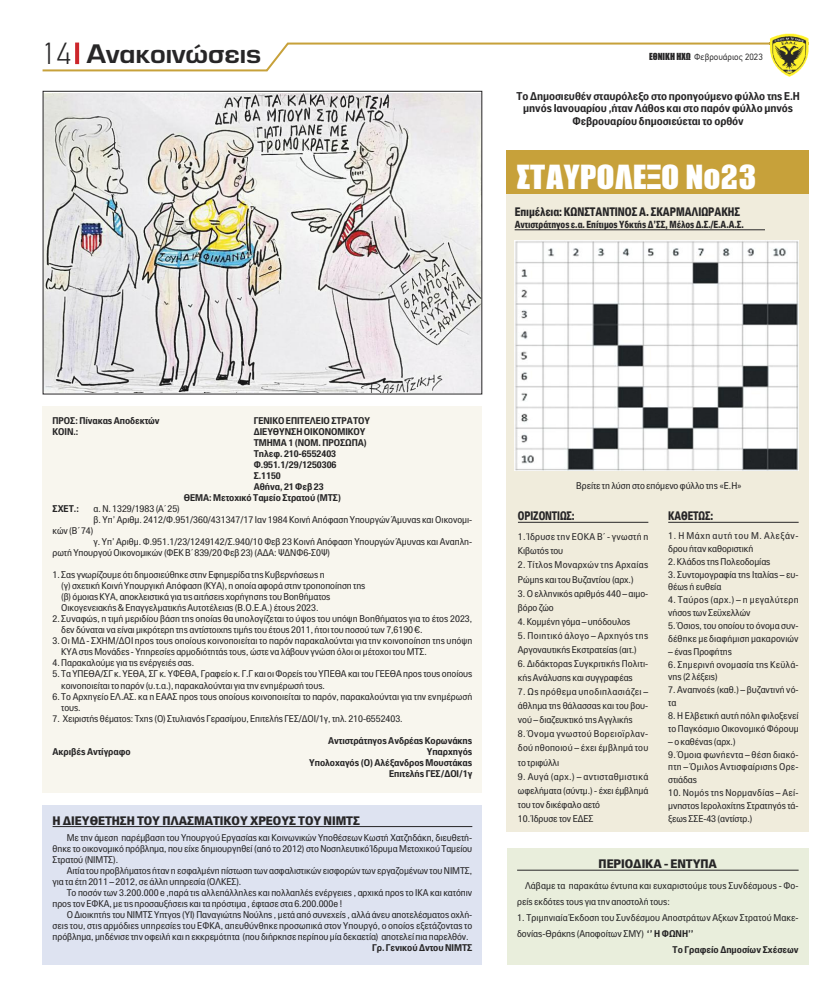
<style>
.page{position:relative;width:837px;height:993px;background:#fff}
.page>*{position:absolute;margin:0;border:0;box-sizing:border-box;transform-origin:0 0}
.t1{font:900 32.3px "PF Fusion Sans";color:#fff;scale:1.1 1}
.t2{font:500 condensed 27px "PF Eurostile Neu";color:#272627}
.t3{font:900 12px "PF Paperback";letter-spacing:-.005em;color:#272627}
.t4{font:900 12px "PF Paperback";letter-spacing:-.005em;color:#272627;scale:.82 1}
.t5{font:900 12px "PF Paperback";letter-spacing:-.005em;color:#272627;scale:.79 1}
.t6{font:700 11px/12.5px "PF Paperback";letter-spacing:-.005em;color:#272627;text-align:center}
.t7{font:900 10px "PF Paperback";letter-spacing:-.005em;color:#272627;scale:.82 1}
.t8{font:9.5px/14.1px "PF Paperback";letter-spacing:-.005em;color:#272627}
.t9{font:700 9.5px/11px "PF Paperback";letter-spacing:-.005em;color:#272627;text-align:right}
.t10{font:9.5px/15.8px "PF Paperback";letter-spacing:.015em;color:#272627}
.t11{font:9.5px/14.1px "PF Paperback";letter-spacing:.03em;color:#272627}
.t12{font:9.5px/12.8px "PF Paperback";letter-spacing:.04em;color:#272627}
.t13{font:9.5px/12.8px "PF Paperback";letter-spacing:.025em;color:#272627}
.t14{font:9px "CF Din";color:#272627}
.s1{font-family:"CF Din";font-weight:300;font-stretch:normal;font-size:30px}
.s2{font-family:"Impact"}
.s3{font-weight:700}
</style>
<div class="page">
<svg style="left:42px;top:42px;width:767px;height:30px"></svg>
<img style="left:769px;top:33px;width:39px;height:44px">
<div style="left:506px;top:150px;width:302px;height:681px;background:#f0ecdc"></div>
<div style="left:506px;top:150px;width:302px;height:44px;background:#c7a13a"></div>
<hr style="left:514px;top:229px;width:250px;height:1px;background:#272627">
<hr style="left:517px;top:522px;width:131px;height:1px;background:#272627">
<hr style="left:668px;top:522px;width:130px;height:1px;background:#272627">
<img style="left:514px;top:241px;width:284px;height:229px">
<img style="left:45px;top:93px;width:435px;height:299px">
<div style="left:43px;top:91px;width:439px;height:303px;border:1px solid #272627"></div>
<div style="left:507px;top:848px;width:301px;height:116px;background:#e9eedc"></div>
<hr style="left:517px;top:869px;width:281px;height:1px;background:#272627">
<div style="left:43px;top:804px;width:439px;height:160px;background:#dee3f1"></div>
<hr style="left:53px;top:826px;width:419px;height:1px;background:#272627">
<div style="left:43px;top:406px;width:439px;height:386px;background:#f8f6ee"></div>
<p class="t2" style="left:43px;top:39px;width:220px"><span class="s1">14</span> Ανακοινώσεις</p>
<p class="t14" style="left:648px;top:52px;width:115px"><span class="s2">ΕΘΝΙΚΗ ΗΧΩ</span> Φεβρουάριος 2023</p>
<p class="t6" style="left:516px;top:89px;width:285px">Το Δημοσιευθέν σταυρόλεξο στο προηγούμενο φύλλο της Ε.Η μηνός Ιανουαρίου ,ήταν Λάθος και στο παρόν φύλλο μηνός<br>Φεβρουαρίου δημοσιεύεται το ορθόν</p>
<p class="t1" style="left:516px;top:156px;width:219px">ΣΤΑΥΡΟΛΕΞΟ Νο23</p>
<p class="t4" style="left:514px;top:205px;width:276px">Eπιμέλεια: ΚΩΝΣΤΑΝΤΙΝΟΣ Α. ΣΚΑΡΜΑΛΙΩΡΑΚΗΣ</p>
<p class="t7" style="left:514px;top:218px;width:281px">Αντιστράτηγος ε.α. Επίτιμος Υδκτής Δ’ΣΣ, Μέλος Δ.Σ./Ε.Α.Α.Σ.</p>
<p class="t9" style="left:53px;top:415px;width:108px">ΠΡΟΣ: Πίνακας Αποδεκτών</p>
<p class="t9" style="left:254px;top:415px;width:118px">ΓΕΝΙΚΟ ΕΠΙΤΕΛΕΙΟ ΣΤΡΑΤΟΥ</p>
<p class="t9" style="left:53px;top:426px;width:27px">ΚΟΙΝ.:</p>
<p class="t9" style="left:254px;top:426px;width:113px">ΔΙΕΥΘΥΝΣΗ ΟΙΚΟΝΟΜΙΚΟΥ</p>
<p class="t9" style="left:254px;top:437px;width:114px">ΤΜΗΜΑ 1 (ΝΟΜ. ΠΡΟΣΩΠΑ)</p>
<p class="t9" style="left:254px;top:448px;width:84px">Τηλεφ. 210-6552403</p>
<p class="t9" style="left:254px;top:459px;width:84px">Φ.951.1/29/1250306</p>
<p class="t9" style="left:254px;top:470px;width:29px">Σ.1150</p>
<p class="t9" style="left:254px;top:481px;width:71px">Αθήνα, 21 Φεβ 23</p>
<p class="t9" style="left:184px;top:492px;width:159px">ΘΕΜΑ: Μετοχικό Ταμείο Στρατού (ΜΤΣ)</p>
<p class="t9" style="left:53px;top:503px;width:28px">ΣΧΕΤ.:</p>
<p class="t8" style="left:94px;top:503px;width:380px;line-height:11px">α.Ν. 1329/1983 (Α΄ 25)<br>β. Υπ’ Αριθμ. 2412/Φ.951/360/431347/17 Ιαν 1984 Κοινή Απόφαση Υπουργών Άμυνας και Οικονομι-</p>
<p class="t8" style="left:53px;top:523px;width:42px">κών (Β΄ 74)</p>
<p class="t8" style="left:53px;top:536px;width:421px;line-height:11px;text-indent:41px">γ. Υπ’ Αριθμ. Φ.951.1/23/1249142/Σ.940/10 Φεβ 23 Κοινή Απόφαση Υπουργών Άμυνας και Αναπλη&shy;ρωτή ΥπουργούΟικονομικών (ΦΕΚΒ΄ 839/20Φεβ 23) (ΑΔΑ: ΨΔΝΦ6-Σ0Ψ)</p>
<p class="t8" style="left:61px;top:569px;width:306px;line-height:11px;text-indent:-9px">1. Σας γνωρίζουμε ότι δημοσιεύθηκε στην Εφημερίδα της Κυβερνήσεως η<br>(γ) σχετική Κοινή ΥπουργικήΑπόφαση (ΚΥΑ), η οποία αφορά στην τροποποίηση της (β) όμοιας ΚΥΑ, αποκλειστικά για τις αιτήσεις χορήγησης τουΒοηθήματος Οικογενειακής&amp;ΕπαγγελματικήςΑυτοτέλειας (Β.Ο.Ε.Α.) έτους 2023.</p>
<p class="t8" style="left:53px;top:611px;width:421px">2. Συναφώς, η τιμή μεριδίου βάση της οποίας θα υπολογίζεται το ύψος του υπόψη Βοηθήματος για το έτος 2023,</p>
<p class="t8" style="left:61px;top:622px;width:363px">δεν δύναται να είναι μικρότερη της αντίστοιχης τιμής του έτους 2011, ήτοιτου ποσού των 7,6190€.</p>
<p class="t8" style="left:53px;top:633px;width:421px">3.Οι ΜΔ - ΣΧΗΜ/ΔΟΙ προς τους οποίους κοινοποιείται το παρόν παρακαλούνται για την κοινοποίηση της υπόψη</p>
<p class="t8" style="left:61px;top:644px;width:367px">ΚΥΑστις Μονάδες - Υπηρεσίες αρμοδιότητάς τους,ώστε να λάβουν γνώση όλοι οι μέτοχοιτου ΜΤΣ.</p>
<p class="t8" style="left:53px;top:655px;width:143px">4.Παρακαλούμε για τις ενέργειές σας.</p>
<p class="t8" style="left:61px;top:668px;width:412px;line-height:11px;text-indent:-9px">5. Τα ΥΠΕΘΑ/ΣΓ κ. ΥΕΘΑ, ΣΓ κ. ΥΦΕΘΑ, Γραφείο κ. Γ.Γ και οι Φορείς του ΥΠΕΘΑκαιτου ΓΕΕΘΑπρος τους οποίους κοινοποιείταιτο παρόν (υ.τ.α.), παρακαλούνται για την ενημέρωσή τους.</p>
<p class="t8" style="left:61px;top:690px;width:412px;line-height:11px;text-indent:-9px">6. Το Αρχηγείο ΕΛ.ΑΣ. κα η ΕΑΑΣ προς τους οποίους κοινοποιείται το παρόν, παρακαλούνται για την ενημέρωσή τους.</p>
<p class="t8" style="left:53px;top:710px;width:351px">7. Χειριστής θέματος: Τχης (Ο) Στυλιανός Γερασίμου, Επιτελής ΓΕΣ/ΔΟΙ/1γ,τηλ. 210-6552403.</p>
<p class="t9" style="left:328px;top:734px;width:146px">Αντιστράτηγος Ανδρέας Κορωνάκης</p>
<p class="t9" style="left:53px;top:745px;width:79px">Ακριβές Αντίγραφο</p>
<p class="t9" style="left:309px;top:745px;width:164px">Υπαρχηγός<br>Υπολοχαγός (Ο) Αλέξανδρος Μουστάκας<br>Επιτελής ΓΕΣ/ΔΟΙ/1γ</p>
<p class="t3" style="left:53px;top:812px;width:309px">Η ΔΙΕΥΘΕΤΗΣΗ ΤΟΥ ΠΛΑΣΜΑΤΙΚΟΥ ΧΡΕΟΥΣ ΤΟΥ ΝΙΜΤΣ</p>
<p class="t8" style="left:67px;top:830px;width:407px">Με την άμεση παρέμβαση του Υπουργού Εργασίας και Κοινωνικών Υποθέσεων Κωστή Χατζηδάκη, διευθετή-</p>
<p class="t8" style="left:53px;top:841px;width:421px">θηκε το οικονομικό πρόβλημα, που είχε δημιουργηθεί (από το 2012) στο Νοσηλευτικό Ίδρυμα Μετοχικού Ταμείου</p>
<p class="t8" style="left:53px;top:852px;width:67px">Στρατού (ΝΙΜΤΣ).</p>
<p class="t8" style="left:67px;top:863px;width:407px">Αιτία του προβλήματος ήταν η εσφαλμένη πίστωση των ασφαλιστικών εισφορών των εργαζομένων τουΝΙΜΤΣ,</p>
<p class="t8" style="left:53px;top:874px;width:190px">για τα έτη 2011 – 2012, σε άλλη υπηρεσία (ΟΛΚΕΣ).</p>
<p class="t8" style="left:67px;top:885px;width:407px">Το ποσόν των 3.200.000 e ,παρά τις αλλεπάλληλες και πολλαπλές ενέργειες , αρχικά προς το ΙΚΑ και κατόπιν</p>
<p class="t8" style="left:53px;top:896px;width:291px">προς τον ΕΦΚΑ, με τις προσαυξήσεις καιτα πρόστιμα , έφτασε στα 6.200.000e !</p>
<p class="t8" style="left:67px;top:907px;width:407px">Ο Διοικητής του ΝΙΜΤΣ Υπτγος (ΥΙ) Παναγιώτης Νούλης , μετά από συνεχείς , αλλά άνευ αποτελέσματος οχλή-</p>
<p class="t8" style="left:53px;top:918px;width:421px">σεις του, στις αρμόδιες υπηρεσίες του ΕΦΚΑ, απευθύνθηκε προσωπικά στον Υπουργό, ο οποίος εξετάζοντας το</p>
<p class="t8" style="left:53px;top:929px;width:417px">πρόβλημα, μηδένισε την οφειλή και η εκκρεμότητα (που διήρκησε περίπου μία δεκαετία) αποτελεί πια παρελθόν.</p>
<p class="t9" style="left:372px;top:941px;width:102px">Γρ. Γενικού Δντου ΝΙΜΤΣ</p>
<p class="t8" style="left:576px;top:478px;width:167px">Βρείτε τη λύση στο επόμενοφύλλο της «Ε.Η»</p>
<p class="t5" style="left:517px;top:508px;width:73px">ΟΡΙΖΟΝΤΙΩΣ:</p>
<p class="t11" style="left:517px;top:529px;width:132px">1. Ίδρυσε την ΕΟΚΑ Β΄ - γνωστή η<br>Κιβωτός του</p>
<p class="t11" style="left:517px;top:557px;width:132px">2. Τίτλος Μοναρχών της Αρχαίας<br>Ρώμης καιτουΒυζαντίου (αρχ.)</p>
<p class="t8" style="left:517px;top:585px;width:132px">3. Ο ελληνικός αριθμός 440 – αιμο&shy;βόρο ζώο</p>
<p class="t8" style="left:517px;top:614px;width:114px">4. Κομμένη γόμα – υπόδουλος</p>
<p class="t8" style="left:517px;top:628px;width:132px">5. Ποιητικό άλογο – Αρχηγός της<br>Αργοναυτικής Εκστρατείας (αιτ.)</p>
<p class="t8" style="left:517px;top:656px;width:132px">6. Διδάκτορας Συγκριτικής Πολιτι&shy;κήςΑνάλυσης και συγγραφέας</p>
<p class="t8" style="left:517px;top:684px;width:132px;text-align:justify">7. Ως πρόθεμα υποδιπλασιάζει – άθλημα της θάλασσας και του βου&shy;νού – διαζευκτικό τηςΑγγλικής</p>
<p class="t8" style="left:517px;top:726px;width:132px;text-align:justify">8. Όνομα γνωστού Βορειοϊρλαν&shy;δού ηθοποιού – έχει έμβλημά του το τριφύλλι</p>
<p class="t8" style="left:517px;top:768px;width:132px;text-align:justify">9. Αυγά (αρχ.) – αντισταθμιστικά ωφελήματα (σύντμ.) - έχει έμβλημά του τον δικέφαλο αετό</p>
<p class="t8" style="left:517px;top:810px;width:77px">10. Ίδρυσε τον ΕΔΕΣ</p>
<p class="t5" style="left:668px;top:508px;width:58px">ΚΑΘΕΤΩΣ:</p>
<p class="t8" style="left:668px;top:529px;width:132px;line-height:12.8px">1. Η Μάχη αυτή του Μ. Αλεξάν&shy;δρου ήταν καθοριστική</p>
<p class="t8" style="left:668px;top:554px;width:104px">2. Κλάδος τηςΠολεοδομίας</p>
<p class="t8" style="left:668px;top:567px;width:132px;line-height:12.8px">3. Συντομογραφία της Ιταλίας – ευ&shy;θέως ή ευθεία</p>
<p class="t12" style="left:668px;top:593px;width:132px">4. Ταύρος (αρχ.) – η μεγαλύτερη νήσος των Σεϋχελλών</p>
<p class="t8" style="left:668px;top:618px;width:132px;line-height:12.8px">5. Όσιος, του οποίου το όνομα συν&shy;δέθηκε με διαφήμιση μακαρονιών</p>
<p class="t8" style="left:668px;top:644px;width:65px">– έναςΠροφήτης</p>
<p class="t13" style="left:668px;top:657px;width:132px">6. Σημερινή ονομασία της Κεϋλά&shy;νης (2 λέξεις)</p>
<p class="t8" style="left:668px;top:683px;width:132px;line-height:12.8px">7. Αναπνοές (καθ.) – βυζαντινή νό&shy;τα</p>
<p class="t8" style="left:668px;top:708px;width:132px;line-height:12.8px">8. Η Ελβετική αυτή πόλη φιλοξενεί το Παγκόσμιο Οικονομικό Φόρουμ</p>
<p class="t8" style="left:668px;top:733px;width:69px">– ο καθένας (αρχ.)</p>
<p class="t8" style="left:668px;top:747px;width:132px;line-height:12.8px;text-align:justify">9. Όμοια φωνήεντα – θέση διακό&shy;πτη – Όμιλος Αντισφαίρισης Ορε&shy;στιάδας</p>
<p class="t8" style="left:668px;top:785px;width:132px;line-height:12.8px;text-align:justify">10. Νομός της Νορμανδίας – Αεί&shy;μνηστος Ιερολοχίτης Στρατηγός τά&shy;ξεως ΣΣΕ-43 (αντίστρ.)</p>
<p class="t3" style="left:598px;top:856px;width:120px">ΠΕΡΙΟΔΙΚΑ - ΕΝΤΥΠΑ</p>
<p class="t10" style="left:517px;top:877px;width:283px;text-indent:8px">Λάβαμε τα παρακάτω έντυπα και ευχαριστούμε τους Συνδέσμους - Φο&shy;ρείς εκδότες τους για την αποστολή τους:</p>
<p class="t10" style="left:517px;top:909px;width:283px">1. Τριμηνιαία Έκδοση του Συνδέσμου Αποστράτων Αξκων Στρατού Μακε-</p>
<p class="t8" style="left:517px;top:925px;width:178px">δονίας-Θράκης (Αποφοίτων ΣΜΥ) <span class="s3">‘’ Η ΦΩΝΗ’’</span></p>
<p class="t9" style="left:672px;top:943px;width:127px">Το Γραφείο Δημοσίων Σχέσεων</p>
</div>
